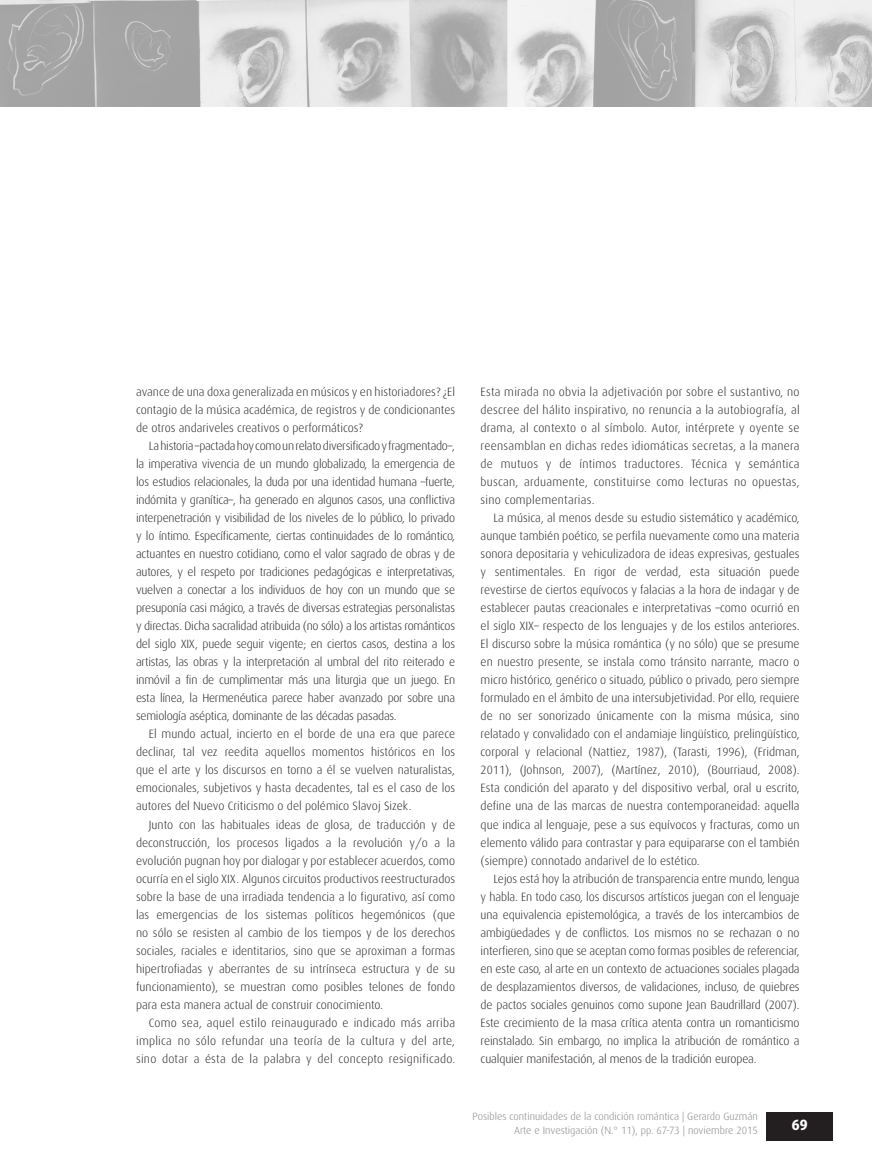
<style>
.page{position:relative;width:872px;height:1170px;background:#fff}
.page>*{position:absolute;margin:0;border:0;box-sizing:border-box;transform-origin:0 0}
.t1{font:800 13.5px "Koz Go Pro";color:#fff}
.t2{font:300 12px/18px "Dax";color:#231f20;text-align:justify}
.t3{font:300 10.5px/13.5px "Dax";color:#808285;text-align:right}
</style>
<div class="page">
<img style="left:0;top:0;width:872px;height:107px">
<div style="left:766px;top:1111px;width:67px;height:29px;background:#231f20"></div>
<p class="t2" style="left:136px;top:383px;width:320px">avance de una doxa generalizada en músicos y en historiadores? ¿El contagio de la música académica, de registros y de condicionantes de otros andariveles creativos o performáticos?</p>
<p class="t2" style="left:136px;top:437px;width:320px;text-indent:13px">La historia –pactada hoy como un relato diversificado y fragmentado–, la imperativa vivencia de un mundo globalizado, la emergencia de los estudios relacionales, la duda por una identidad humana –fuerte, indómita y granítica–, ha generado en algunos casos, una conflictiva interpenetración y visibilidad de los niveles de lo público, lo privado y lo íntimo. Específicamente, ciertas continuidades de lo romántico, actuantes en nuestro cotidiano, como el valor sagrado de obras y de autores, y el respeto por tradiciones pedagógicas e interpretativas, vuelven a conectar a los individuos de hoy con un mundo que se presuponía casi mágico, a través de diversas estrategias personalistas y directas. Dicha sacralidad atribuida (no sólo) a los artistas románticos del siglo XIX, puede seguir vigente; en ciertos casos, destina a los artistas, las obras y la interpretación al umbral del rito reiterado e inmóvil a fin de cumplimentar más una liturgia que un juego. En esta línea, la Hermenéutica parece haber avanzado por sobre una semiología aséptica, dominante de las décadas pasadas.</p>
<p class="t2" style="left:136px;top:725px;width:320px;text-indent:13px">El mundo actual, incierto en el borde de una era que parece declinar, tal vez reedita aquellos momentos históricos en los que el arte y los discursos en torno a él se vuelven naturalistas, emocionales, subjetivos y hasta decadentes, tal es el caso de los autores del Nuevo Criticismo o del polémico Slavoj Sizek.</p>
<p class="t2" style="left:136px;top:815px;width:320px;text-indent:13px">Junto con las habituales ideas de glosa, de traducción y de deconstrucción, los procesos ligados a la revolución y/o a la evolución pugnan hoy por dialogar y por establecer acuerdos, como ocurría en el siglo XIX. Algunos circuitos productivos reestructurados sobre la base de una irradiada tendencia a lo figurativo, así como las emergencias de los sistemas políticos hegemónicos (que no sólo se resisten al cambio de los tiempos y de los derechos sociales, raciales e identitarios, sino que se aproximan a formas hipertrofiadas y aberrantes de su intrínseca estructura y de su funcionamiento), se muestran como posibles telones de fondo para esta manera actual de construir conocimiento.</p>
<p class="t2" style="left:136px;top:1013px;width:320px;text-indent:13px">Como sea, aquel estilo reinaugurado e indicado más arriba implica no sólo refundar una teoría de la cultura y del arte, sino dotar a ésta de la palabra y del concepto resignificado.</p>
<p class="t2" style="left:480px;top:383px;width:320px">Esta mirada no obvia la adjetivación por sobre el sustantivo, no descree del hálito inspirativo, no renuncia a la autobiografía, al drama, al contexto o al símbolo. Autor, intérprete y oyente se reensamblan en dichas redes idiomáticas secretas, a la manera de mutuos y de íntimos traductores. Técnica y semántica buscan, arduamente, constituirse como lecturas no opuestas, sino complementarias.</p>
<p class="t2" style="left:480px;top:509px;width:320px;text-indent:13px">La música, al menos desde su estudio sistemático y académico, aunque también poético, se perfila nuevamente como una materia sonora depositaria y vehiculizadora de ideas expresivas, gestuales y sentimentales. En rigor de verdad, esta situación puede revestirse de ciertos equívocos y falacias a la hora de indagar y de establecer pautas creacionales e interpretativas –como ocurrió en el siglo XIX– respecto de los lenguajes y de los estilos anteriores.<br>El discurso sobre la música romántica (y no sólo) que se presume en nuestro presente, se instala como tránsito narrante, macro o micro histórico, genérico o situado, público o privado, pero siempre formulado en el ámbito de una intersubjetividad. Por ello, requiere de no ser sonorizado únicamente con la misma música, sino relatado y convalidado con el andamiaje lingüístico, prelingüístico, corporal y relacional (Nattiez, 1987), (Tarasti, 1996), (Fridman, 2011), (Johnson, 2007), (Martínez, 2010), (Bourriaud, 2008).<br>Esta condición del aparato y del dispositivo verbal, oral u escrito, define una de las marcas de nuestra contemporaneidad: aquella que indica al lenguaje, pese a sus equívocos y fracturas, como un elemento válido para contrastar y para equipararse con el también (siempre) connotado andarivel de lo estético.</p>
<p class="t2" style="left:480px;top:869px;width:320px;text-indent:13px">Lejos está hoy la atribución de transparencia entre mundo, lengua y habla. En todo caso, los discursos artísticos juegan con el lenguaje una equivalencia epistemológica, a través de los intercambios de ambigüedades y de conflictos. Los mismos no se rechazan o no interfieren, sino que se aceptan como formas posibles de referenciar, en este caso, al arte en un contexto de actuaciones sociales plagada de desplazamientos diversos, de validaciones, incluso, de quiebres de pactos sociales genuinos como supone Jean Baudrillard (2007).<br>Este crecimiento de la masa crítica atenta contra un romanticismo reinstalado. Sin embargo, no implica la atribución de romántico a cualquier manifestación, al menos de la tradición europea.</p>
<p class="t3" style="left:472px;top:1109px;width:287px">Posibles continuidades de la condición romántica | Gerardo Guzmán<br>Arte e Investigación (N.° 11), pp. 67-73 | noviembre 2015</p>
<p class="t1" style="left:792px;top:1116px;width:17px">69</p>
</div>
